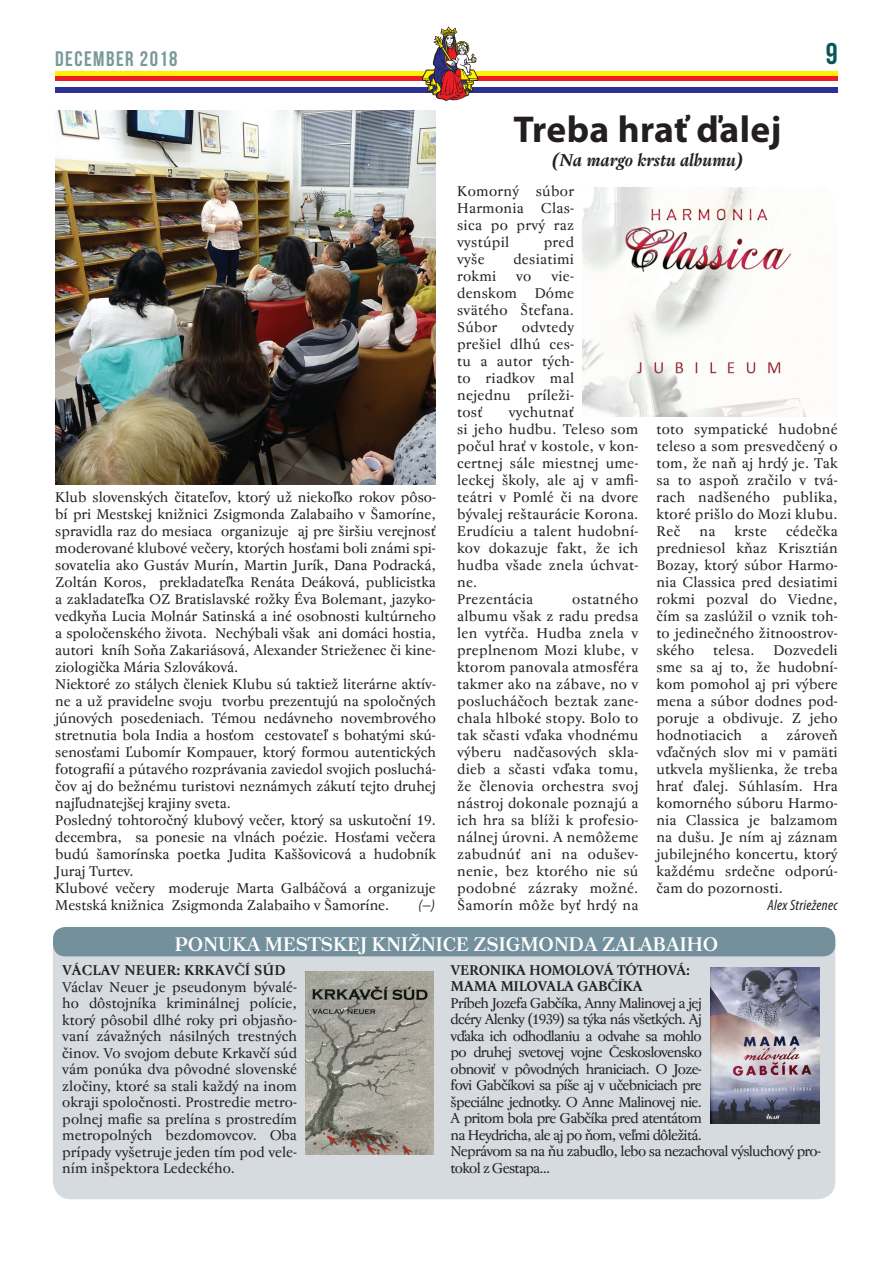
<style>
.page{position:relative;width:893px;height:1263px;background:#fff}
.page>*{position:absolute;margin:0;border:0;box-sizing:border-box;transform-origin:0 0}
.t1{font:700 37.5px "Myriad Pro";letter-spacing:.01em;color:#231f20}
.t2{font:30px "Bebas Neue";color:#075853}
.t3{font:21px "Bebas Neue";letter-spacing:.07em;color:#789998}
.t4{font:700 19.5px "Tusar";letter-spacing:.005em;color:#fff}
.t5{font:italic 700 17.25px "Regent Pro";letter-spacing:-.005em;color:#231f20}
.t6{font:italic condensed 15px "Myriad Pro";letter-spacing:.02em;color:#231f20}
.t7{font:14.25px/17px "Regent Pro";letter-spacing:-.005em;color:#231f20;text-align:justify}
.t8{font:14.25px/16.5px "Regent Pro";letter-spacing:-.05em;color:#231f20}
.t9{font:14.25px/17px "Regent Pro";letter-spacing:.02em;color:#231f20}
.t10{font:700 14.25px/15.8px "Regent Pro";letter-spacing:-.03em;color:#231f20}
.t11{font:700 14.25px "Regent Pro";color:#231f20}
</style>
<div class="page">
<div style="left:55px;top:71px;width:783px;height:6px;background:#fff101"></div>
<div style="left:55px;top:77px;width:783px;height:5px;background:#ee1d23"></div>
<div style="left:55px;top:87px;width:783px;height:6px;background:#2e3092"></div>
<svg style="left:421px;top:27px;width:57px;height:74px"></svg>
<div style="left:53px;top:927px;width:782px;height:272px;background:#d6dbdf;border-radius:18px"></div>
<div style="left:53px;top:927px;width:782px;height:29px;background:#73909c;border-radius:12px"></div>
<img style="left:710px;top:967px;width:109px;height:157px">
<img style="left:306px;top:972px;width:127px;height:182px">
<img style="left:583px;top:187px;width:224px;height:230px">
<img style="left:55px;top:111px;width:381px;height:374px">
<h3 class="t3" style="left:55px;top:47px;width:124px">DECEMBER 2018</h3>
<h2 class="t2" style="left:826px;top:37px;width:13px">9</h2>
<p class="t7" style="left:55px;top:489px;width:382px;text-align:left">Klub slovenských čitateľov, ktorý už niekoľko rokov pôso&shy;bí pri Mestskej knižnici Zsigmonda Zalabaiho v Šamoríne, spravidla raz do mesiaca organizuje aj pre širšiu verejnosť moderované klubové večery, ktorých hosťami boli známi spi&shy;sovatelia ako Gustáv Murín, Martin Jurík, Dana Podracká, Zoltán Koros, prekladateľka Renáta Deáková, publicistka a zakladateľka OZ Bratislavské rožky Éva Bolemant, jazyko&shy;vedkyňa Lucia Molnár Satinská a iné osobnosti kultúrneho a spoločenského života. Nechýbali však ani domáci hostia, autori kníh Soňa Zakariásová, Alexander Strieženec či kine&shy;ziologička Mária Szlováková.<br>Niektoré zo stálych členiek Klubu sú taktiež literárne aktív&shy;ne a už pravidelne svoju tvorbu prezentujú na spoločných júnových posedeniach. Témou nedávneho novembrového stretnutia bola India a hosťom cestovateľ s bohatými skú&shy;senosťami Ľubomír Kompauer, ktorý formou autentických fotografií a pútavého rozprávania zaviedol svojich posluchá&shy;čov aj do bežnému turistovi neznámych zákutí tejto druhej najľudnatejšej krajiny sveta.<br>Posledný tohtoročný klubový večer, ktorý sa uskutoční 19. decembra, sa ponesie na vlnách poézie. Hosťami večera budú šamorínska poetka Judita Kaššovicová a hudobník Juraj Turtev.<br>Klubové večery moderuje Marta Galbáčová a organizuje Mestská knižnica Zsigmonda Zalabaiho v Šamoríne.</p>
<p class="t6" style="left:418px;top:896px;width:18px">(−)</p>
<h1 class="t1" style="left:513px;top:105px;width:270px">Treba hrať ďalej</h1>
<p class="t7" style="left:457px;top:182px;width:118px">Komorný súbor Harmonia Clas&shy;sica po prvý raz vystúpil</p>
<p class="t5" style="left:553px;top:150px;width:191px">(Na margo krstu albumu)</p>
<p class="t7" style="left:544px;top:234px;width:32px">pred</p>
<p class="t7" style="left:457px;top:251px;width:29px">vyše</p>
<p class="t9" style="left:513px;top:251px;width:62px">desiatimi</p>
<p class="t7" style="left:457px;top:268px;width:41px">rokmi</p>
<p class="t7" style="left:516px;top:268px;width:17px">vo</p>
<p class="t7" style="left:457px;top:268px;width:118px;text-indent:94px">vie&shy;denskom Dóme svätého Štefana.<br>Súbor</p>
<p class="t7" style="left:457px;top:319px;width:118px;text-indent:65px">odvtedy prešiel dlhú ces&shy;tu a autor tých&shy;to riadkov mal nejednu príleži&shy;tosť</p>
<p class="t9" style="left:457px;top:404px;width:183px;text-indent:52px">vychutnať<br>si jeho hudbu. Teleso som počul hrať v kostole, v kon&shy;certnej sále miestnej ume&shy;leckej školy, ale aj v amfi&shy;teátri v Pomlé či na dvore bývalej reštaurácie Korona.<br>Erudíciu a talent hudobní&shy;kov dokazuje fakt, že ich hudba všade znela úchvat&shy;ne.<br>Prezentácia</p>
<p class="t7" style="left:457px;top:591px;width:183px;text-indent:115px">ostatného albumu však z radu predsa len vytŕča. Hudba znela v preplnenom Mozi klube, v ktorom panovala atmosféra takmer ako na zábave, no v poslucháčoch beztak zane&shy;chala hlboké stopy. Bolo to tak sčasti vďaka vhodnému výberu nadčasových skla&shy;dieb a sčasti vďaka tomu, že členovia orchestra svoj nástroj dokonale poznajú a ich hra sa blíži k profesio&shy;nálnej úrovni. A nemôžeme zabudnúť ani na odušev&shy;nenie, bez ktorého nie sú podobné zázraky možné.<br>Šamorín môže byť hrdý na</p>
<p class="t7" style="left:656px;top:421px;width:183px">toto sympatické hudobné teleso a som presvedčený o tom, že naň aj hrdý je. Tak sa to aspoň zračilo v tvá&shy;rach nadšeného publika, ktoré prišlo do Mozi klubu.<br>Reč</p>
<p class="t7" style="left:656px;top:523px;width:183px;text-indent:130px">cédečka predniesol kňaz Krisztián Bozay, ktorý súbor Harmo&shy;nia Classica pred desiatimi rokmi pozval do Viedne, čím sa zaslúžil o vznik toh&shy;to jedinečného žitnoostrov&shy;ského</p>
<p class="t7" style="left:699px;top:523px;width:17px">na</p>
<p class="t7" style="left:734px;top:523px;width:34px">krste</p>
<p class="t7" style="left:656px;top:642px;width:183px;text-indent:117px">Dozvedeli sme sa aj to, že hudobní&shy;kom pomohol aj pri výbere mena a súbor dodnes pod&shy;poruje a obdivuje. Z jeho hodnotiacich</p>
<p class="t7" style="left:713px;top:642px;width:43px">telesa.</p>
<p class="t7" style="left:656px;top:727px;width:183px;text-indent:130px">zároveň vďačných slov mi v pamäti utkvela myšlienka, že treba hrať ďalej. Súhlasím. Hra komorného súboru Harmo&shy;nia Classica je balzamom na dušu. Je ním aj záznam jubilejného koncertu, ktorý každému srdečne odporú&shy;čam do pozornosti.</p>
<p class="t6" style="left:767px;top:895px;width:72px">Alex Strieženec</p>
<p class="t7" style="left:761px;top:727px;width:9px">a</p>
<h3 class="t4" style="left:175px;top:933px;width:545px">PONUKA MESTSKEJ KNIŽNICE ZSIGMONDA ZALABAIHO</h3>
<p class="t11" style="left:62px;top:962px;width:225px">VÁCLAV NEUER: KRKAVČÍ SÚD</p>
<p class="t7" style="left:62px;top:979px;width:236px;line-height:16.5px">Václav Neuer je pseudonym bývalé&shy;ho dôstojníka kriminálnej polície, ktorý pôsobil dlhé roky pri objasňo&shy;vaní závažných násilných trestných činov. Vo svojom debute Krkavčí súd vám ponúka dva pôvodné slovenské zločiny, ktoré sa stali každý na inom okraji spoločnosti. Prostredie metro&shy;polnej mafie sa prelína s prostredím metropolných bezdomovcov. Oba prípady vyšetruje jeden tím pod vele&shy;ním inšpektora Ledeckého.</p>
<p class="t10" style="left:451px;top:963px;width:241px">VERONIKA HOMOLOVÁ TÓTHOVÁ:<br>MAMA MILOVALA GABČÍKA</p>
<p class="t8" style="left:451px;top:995px;width:372px">Príbeh Jozefa Gabčíka, Anny Malinovej a jej<br>dcéry Alenky (1939) sa týka nás všetkých. Aj<br>vďaka ich odhodlaniu a odvahe sa mohlo<br>po druhej svetovej vojne Československo<br>obnoviť v pôvodných hraniciach. O Joze-<br>fovi Gabčíkovi sa píše aj v učebniciach pre<br>špeciálne jednotky. O Anne Malinovej nie.<br>A pritom bola pre Gabčíka pred atentátom<br>na Heydricha, ale aj po ňom, veľmi dôležitá.<br>Neprávom sa na ňu zabudlo, lebo sa nezachoval výsluchový pro&shy;tokol z Gestapa...</p>
</div>
